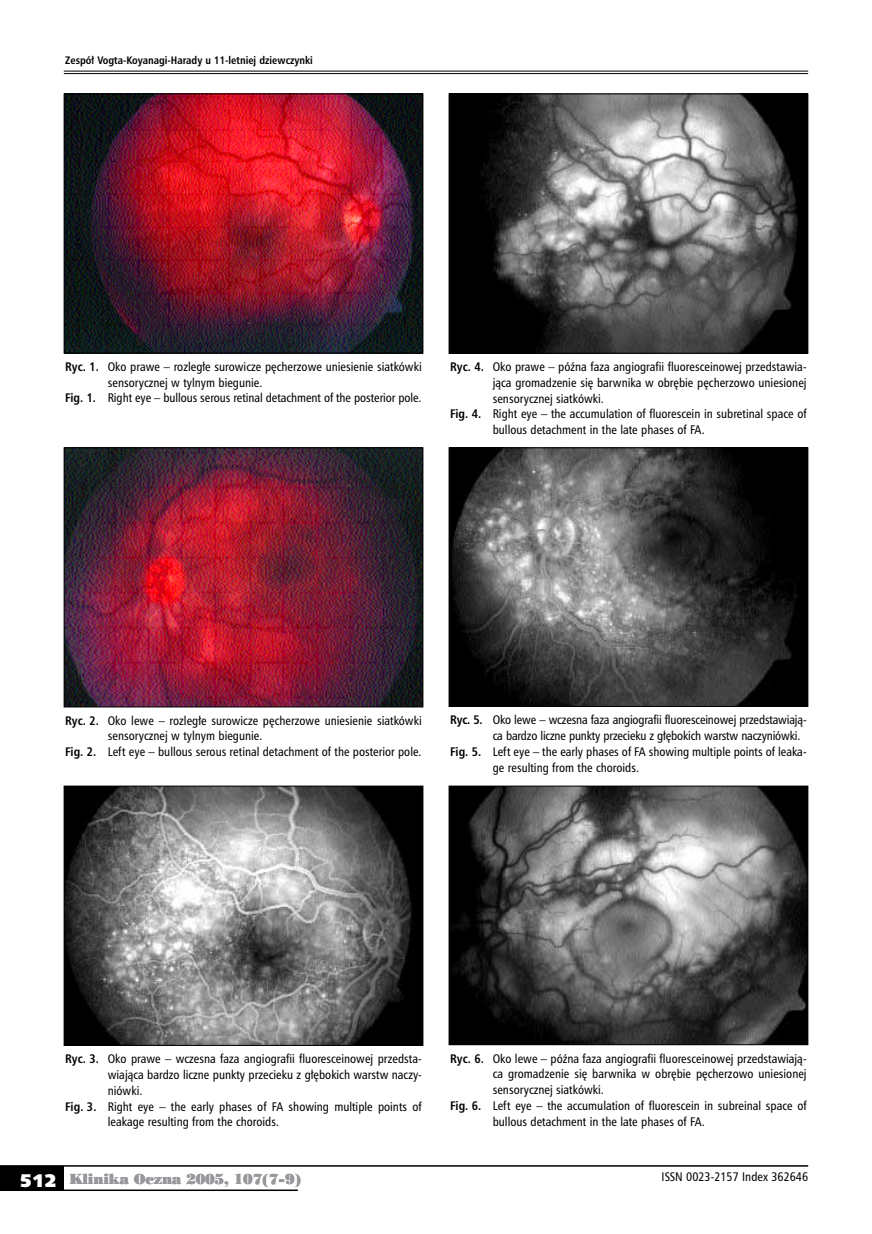
<style>
.page{position:relative;width:872px;height:1234px;background:#fff}
.page>*{position:absolute;margin:0;border:0;box-sizing:border-box;transform-origin:0 0}
.t1{font:18px "Humanst 531 U Blk PL";color:#fff}
.t2{font:13.5px "Poster Bodoni PL";letter-spacing:-.015em;color:#98989c}
.t3{font:12px "Humnst 777 Cn PL";color:#000}
.t4{font:700 10.5px "Humnst 777 Cn PL";color:#000}
.s1{font-weight:700}
</style>
<div class="page">
<hr style="left:64px;top:71px;width:744px;height:1px;background:#000">
<hr style="left:64px;top:73px;width:744px;height:1px;background:#000">
<div style="left:0;top:1165px;width:64px;height:24px;background:#000"></div>
<hr style="left:0;top:1164px;width:808px;height:2px;background:#000">
<hr style="left:0;top:1189px;width:298px;height:1px;background:#000">
<img style="left:66px;top:787px;width:355px;height:256px">
<div style="left:64px;top:785px;width:359px;height:260px;border:1px solid #000"></div>
<img style="left:451px;top:787px;width:355px;height:255px">
<div style="left:449px;top:785px;width:359px;height:259px;border:1px solid #000"></div>
<img style="left:451px;top:449px;width:355px;height:255px">
<div style="left:449px;top:447px;width:359px;height:259px;border:1px solid #000"></div>
<img style="left:66px;top:449px;width:355px;height:256px">
<div style="left:64px;top:447px;width:359px;height:260px;border:1px solid #000"></div>
<img style="left:66px;top:96px;width:355px;height:255px">
<div style="left:64px;top:94px;width:359px;height:259px;border:1px solid #000"></div>
<img style="left:451px;top:96px;width:355px;height:255px">
<div style="left:449px;top:94px;width:359px;height:259px;border:1px solid #000"></div>
<p class="t4" style="left:65px;top:53px;width:249px">Zespół Vogta-Koyanagi-Harady u 11-letniej dziewczynki</p>
<p class="t3" style="left:65px;top:358px;width:358px"><span class="s1">Ryc. 1.</span> Oko prawe – rozległe surowicze pęcherzowe uniesienie siatkówki</p>
<p class="t3" style="left:108px;top:374px;width:156px">sensorycznej w tylnym biegunie.</p>
<p class="t3" style="left:65px;top:390px;width:358px"><span class="s1">Fig. 1.</span> Right eye – bullous serous retinal detachment of the posterior pole.</p>
<p class="t3" style="left:450px;top:359px;width:357px"><span class="s1">Ryc. 4.</span> Oko prawe – późna faza angiografii fluoresceinowej przedstawia-</p>
<p class="t3" style="left:493px;top:375px;width:315px">jąca gromadzenie się barwnika w obrębie pęcherzowo uniesionej</p>
<p class="t3" style="left:493px;top:390px;width:113px">sensorycznej siatkówki.</p>
<p class="t3" style="left:450px;top:406px;width:358px"><span class="s1">Fig. 4.</span> Right eye – the accumulation of fluorescein in subretinal space of</p>
<p class="t3" style="left:493px;top:422px;width:214px">bullous detachment in the late phases of FA.</p>
<p class="t3" style="left:65px;top:712px;width:358px"><span class="s1">Ryc. 2.</span> Oko lewe – rozległe surowicze pęcherzowe uniesienie siatkówki</p>
<p class="t3" style="left:108px;top:728px;width:156px">sensorycznej w tylnym biegunie.</p>
<p class="t3" style="left:65px;top:744px;width:358px"><span class="s1">Fig. 2.</span> Left eye – bullous serous retinal detachment of the posterior pole.</p>
<p class="t3" style="left:450px;top:712px;width:357px"><span class="s1">Ryc. 5.</span> Oko lewe – wczesna faza angiografii fluoresceinowej przedstawiają-</p>
<p class="t3" style="left:493px;top:728px;width:309px">ca bardzo liczne punkty przecieku z głębokich warstw naczyniówki.</p>
<p class="t3" style="left:450px;top:743px;width:357px"><span class="s1">Fig. 5.</span> Left eye – the early phases of FA showing multiple points of leaka-</p>
<p class="t3" style="left:493px;top:759px;width:148px">ge resulting from the choroids.</p>
<p class="t3" style="left:65px;top:1050px;width:357px"><span class="s1">Ryc. 3.</span> Oko prawe – wczesna faza angiografii fluoresceinowej przedsta-</p>
<p class="t3" style="left:108px;top:1066px;width:314px">wiająca bardzo liczne punkty przecieku z głębokich warstw naczy-</p>
<p class="t3" style="left:108px;top:1082px;width:36px">niówki.</p>
<p class="t3" style="left:65px;top:1098px;width:358px"><span class="s1">Fig. 3.</span> Right eye – the early phases of FA showing multiple points of</p>
<p class="t3" style="left:108px;top:1113px;width:173px">leakage resulting from the choroids.</p>
<p class="t3" style="left:450px;top:1050px;width:357px"><span class="s1">Ryc. 6.</span> Oko lewe – późna faza angiografii fluoresceinowej przedstawiają-</p>
<p class="t3" style="left:493px;top:1066px;width:315px">ca gromadzenie się barwnika w obrębie pęcherzowo uniesionej</p>
<p class="t3" style="left:493px;top:1081px;width:113px">sensorycznej siatkówki.</p>
<p class="t3" style="left:450px;top:1097px;width:358px"><span class="s1">Fig. 6.</span> Left eye – the accumulation of fluorescein in subreinal space of</p>
<p class="t3" style="left:493px;top:1113px;width:214px">bullous detachment in the late phases of FA.</p>
<h1 class="t1" style="left:20px;top:1168px;width:38px">512</h1>
<p class="t2" style="left:70px;top:1169px;width:233px">Klinika Oczna 2005, 107(7-9)</p>
<p class="t3" style="left:661px;top:1168px;width:148px">ISSN 0023-2157 Index 362646</p>
</div>
